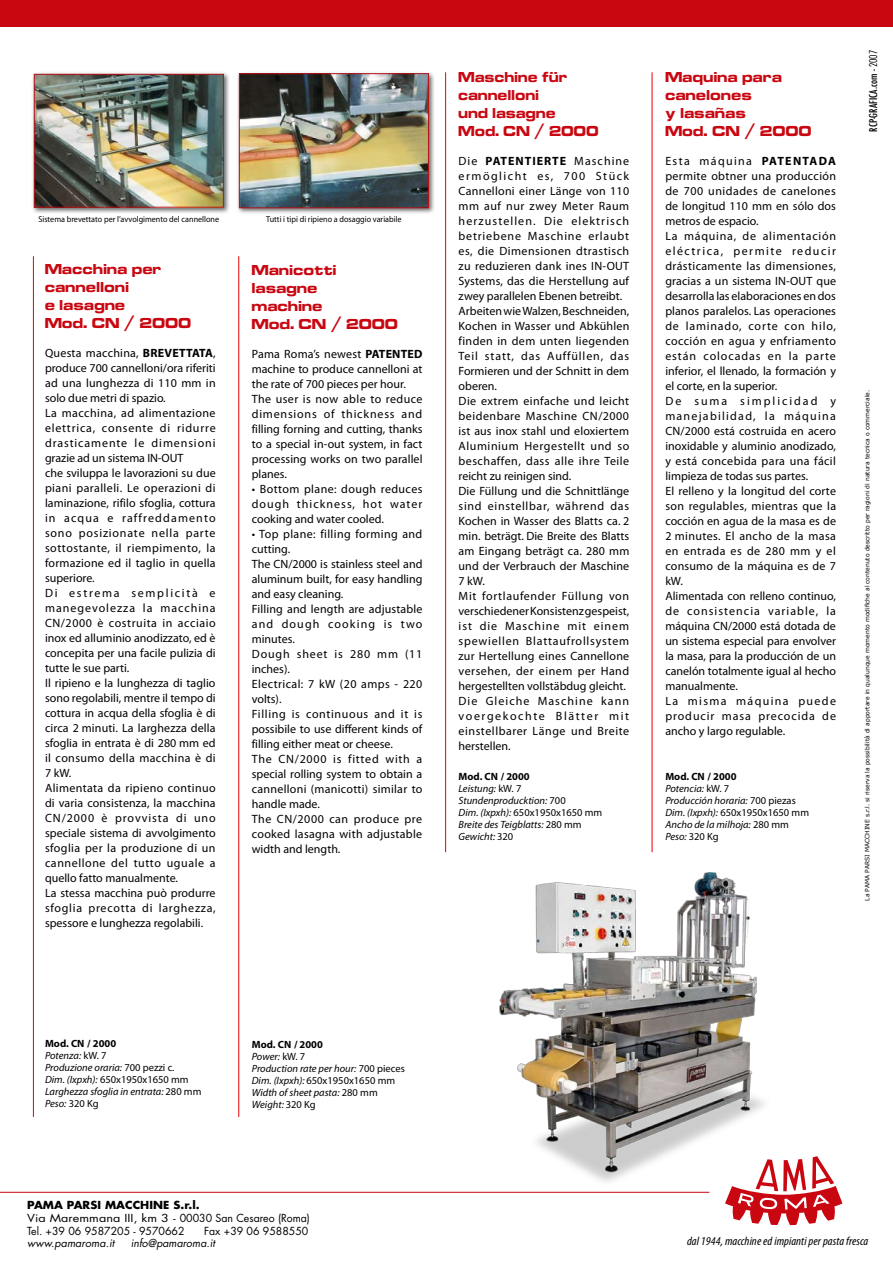
<style>
.page{position:relative;width:893px;height:1263px;background:#fff}
.page>*{position:absolute;margin:0;border:0;box-sizing:border-box;transform-origin:0 0}
.t1{font:15px/18px "Microgramma Bld Ext";letter-spacing:.02em;color:#c90711;scale:.95 1}
.t2{font:15px/18px "Microgramma Bld Ext";letter-spacing:.02em;color:#c90711;scale:.91 1}
.t3{font:12px/15px "Myriad Pro";letter-spacing:.015em;color:#000}
.t4{font:12px "Myriad Pro";letter-spacing:.035em;color:#000}
.t5{font:12px/15px "Myriad Pro";letter-spacing:.045em;color:#000}
.t6{font:12px/15px "Myriad Pro";letter-spacing:.075em;color:#000}
.t7{font:italic condensed 12px "Myriad Pro";letter-spacing:.005em;color:#000;scale:1.05 1}
.t8{font:12px "Myriad Pro";letter-spacing:.065em;color:#000}
.t9{font:10.8px/12.6px "Futura Std";color:#000;scale:1.17 1}
.t10{font:italic 10.8px "Futura Std";color:#000}
.t11{font:700 10.8px "Futura Std";letter-spacing:.005em;color:#000;scale:1.05 1}
.t12{font:10.8px "Futura Std";color:#000}
.t13{font:italic 10.5px/12px "Myriad Pro";color:#000}
.t14{font:700 10.5px "Myriad Pro";color:#000}
.t15{font:500 condensed 10.5px "Futura";color:#000}
.t16{font:8.55px "Myriad Pro";color:#000;scale:.95 1}
.t17{font:6px "Verdana";color:#000}
.s1{font-weight:700}
.s2{font-style:normal}
.s3{font-family:"Futura Std";font-weight:300}
</style>
<div class="page">
<div style="left:0;top:0;width:893px;height:26px;background:#c90711"></div>
<hr style="left:0;top:1192px;width:709px;height:1px;background:#c90711">
<hr style="left:33px;top:256px;width:1px;height:861px;background:#e60004">
<hr style="left:238px;top:256px;width:1px;height:861px;background:#e60004">
<hr style="left:445px;top:72px;width:1px;height:780px;background:#e60004">
<hr style="left:652px;top:72px;width:1px;height:780px;background:#e60004">
<div style="left:31px;top:71px;width:205px;height:149px;background:#000;opacity:.6"></div>
<img style="left:36px;top:76px;width:186px;height:129px">
<div style="left:34px;top:74px;width:190px;height:133px;border:1px solid #b81115"></div>
<div style="left:237px;top:71px;width:204px;height:149px;background:#000;opacity:.6"></div>
<img style="left:241px;top:75px;width:186px;height:131px">
<div style="left:239px;top:73px;width:190px;height:135px;border:1px solid #b81115"></div>
<img style="left:500px;top:873px;width:264px;height:309px">
<svg style="left:725px;top:1156px;width:117px;height:69px"></svg>
<p class="t16" style="left:38px;top:213px;width:192px">Sistema brevettato per l’avvolgimento del cannellone</p>
<p class="t16" style="left:266px;top:213px;width:144px">Tutti i tipi di ripieno a dosaggio variabile</p>
<p class="t1" style="left:45px;top:262px;width:155px">Macchina per cannelloni<br>e lasagne<br>Mod. CN / 2000</p>
<p class="t3" style="left:45px;top:345px;width:172px">Questa macchina, <span class="s1">BREVETTATA</span>, produce 700 cannelloni/ora riferiti ad una lunghezza di 110 mm in solo due metri di spazio.<br>La macchina, ad alimentazione elettrica, consente di ridurre drasticamente le dimensioni grazie ad un sistema IN-OUT<br>che sviluppa le lavorazioni su due piani paralleli. Le operazioni di laminazione, rifilo sfoglia, cottura in acqua e raffreddamento sono posizionate nella parte sottostante, il riempimento, la formazione ed il taglio in quella superiore.<br>Di estrema semplicità e manegevolezza la macchina<br>CN/2000 è costruita in acciaio inox ed alluminio anodizzato, ed è concepita per una facile pulizia di tutte le sue parti.<br>Il ripieno e la lunghezza di taglio sono regolabili, mentre il tempo di cottura in acqua della sfoglia è di circa 2 minuti. La larghezza della sfoglia in entrata è di 280 mm ed il consumo della macchina è di<br>7 kW.<br>Alimentata da ripieno continuo di varia consistenza, la macchina<br>CN/2000 è provvista di uno speciale sistema di avvolgimento sfoglia per la produzione di un cannellone del tutto uguale a quello fatto manualmente.<br>La stessa macchina può produrre sfoglia precotta di larghezza, spessore e lunghezza regolabili.</p>
<p class="t1" style="left:252px;top:262px;width:155px">Manicotti lasagne<br>machine<br>Mod. CN / 2000</p>
<p class="t3" style="left:252px;top:346px;width:172px">Pama Roma’s newest <span class="s1">PATENTED </span>machine to produce cannelloni at the rate of 700 pieces per hour.<br>The user is now able to reduce dimensions of thickness and filling forning and cutting, thanks to a special in-out system, in fact processing works on two parallel planes.</p>
<p class="t4" style="left:252px;top:481px;width:172px">• Bottom plane: dough reduces</p>
<p class="t6" style="left:252px;top:496px;width:172px">dough thickness, hot water cooking and water cooled.</p>
<p class="t3" style="left:252px;top:526px;width:172px">• Top plane: filling forming and</p>
<p class="t3" style="left:252px;top:541px;width:172px">cutting.<br>The CN/2000 is stainless steel and aluminum built, for easy handling and easy cleaning.<br>Filling and length are adjustable and dough cooking is two minutes.<br>Dough sheet is 280 mm (11 inches).</p>
<p class="t4" style="left:252px;top:676px;width:172px">Electrical: 7 kW (20 amps - 220</p>
<p class="t3" style="left:252px;top:691px;width:172px">volts).<br>Filling is continuous and it is possibile to use different kinds of filling either meat or cheese.<br>The CN/2000 is fitted with a special rolling system to obtain a cannelloni (manicotti) similar to handle made.<br>The CN/2000 can produce pre cooked lasagna with adjustable width and length.</p>
<p class="t2" style="left:459px;top:70px;width:155px">Maschine für cannelloni<br>und lasagne<br>Mod. CN / 2000</p>
<p class="t3" style="left:459px;top:153px;width:172px;text-align:justify">Die <span class="s1">PATENTIERTE</span> Maschine ermöglicht es, 700 Stück Cannelloni einer Länge von 110 mm auf nur zwey Meter Raum herzustellen. Die elektrisch betriebene Maschine erlaubt es, die Dimensionen dtrastisch zu reduzieren dank ines IN-OUT Systems, das die Herstellung auf zwey parallelen Ebenen betreibt.</p>
<p class="t3" style="left:459px;top:303px;width:172px">Arbeiten wie Walzen, Beschneiden,</p>
<p class="t3" style="left:459px;top:318px;width:172px">Kochen in Wasser und Abkühlen finden in dem unten liegenden<br>Teil statt, das Auffüllen, das<br>Formieren und der Schnitt in dem oberen.<br>Die extrem einfache und leicht beidenbare Maschine CN/2000 ist aus inox stahl und eloxiertem<br>Aluminium Hergestellt und so beschaffen, dass alle ihre Teile reicht zu reinigen sind.<br>Die Füllung und die Schnittlänge sind einstellbar, während das</p>
<p class="t3" style="left:459px;top:513px;width:172px">Kochen in Wasser des Blatts ca. 2 min. beträgt. Die Breite des Blatts</p>
<p class="t3" style="left:459px;top:543px;width:172px">am Eingang beträgt ca. 280 mm und der Verbrauch der Maschine<br>7 kW.<br>Mit fortlaufender Füllung von verschiedener Konsistenz gespeist, ist die Maschine mit einem</p>
<p class="t8" style="left:459px;top:633px;width:172px">spewiellen Blattaufrollsystem</p>
<p class="t3" style="left:459px;top:648px;width:172px">zur Hertellung eines Cannellone versehen, der einem per Hand hergestellten vollstäbdug gleicht.<br>Die Gleiche Maschine kann</p>
<p class="t5" style="left:459px;top:708px;width:172px">voergekochte Blätter mit einstellbarer Länge und Breite</p>
<p class="t3" style="left:459px;top:738px;width:54px">herstellen.</p>
<h6 class="t14" style="left:459px;top:769px;width:73px">Mod. CN / 2000</h6>
<p class="t13" style="left:459px;top:782px;width:145px">Leistung: <span class="s2">kW. 7<br></span>Stundenproducktion: <span class="s2">700<br></span>Dim. (Ixpxh): <span class="s2">650x1950x1650 mm<br></span>Breite des Teigblatts: <span class="s2">280 mm<br></span>Gewicht: <span class="s2">320</span></p>
<p class="t1" style="left:665px;top:70px;width:155px">Maquina para canelones<br>y lasañas<br>Mod. CN / 2000</p>
<p class="t3" style="left:665px;top:153px;width:172px">Esta máquina <span class="s1">PATENTADA </span>permite obtner una producción de 700 unidades de canelones de longitud 110 mm en sólo dos metros de espacio.<br>La máquina, de alimentación eléctrica, permite reducir drásticamente las dimensiones, gracias a un sistema IN-OUT que desarrolla las elaboraciones en dos planos paralelos. Las operaciones de laminado, corte con hilo, cocción en agua y enfriamento están colocadas en la parte inferior, el llenado, la formación y el corte, en la superior.<br>De suma simplicidad y manejabilidad, la máquina<br>CN/2000 está costruida en acero inoxidable y aluminio anodizado, y está concebida para una fácil limpieza de todas sus partes.<br>El relleno y la longitud del corte son regulables, mientras que la cocción en agua de la masa es de<br>2 minutes. El ancho de la masa en entrada es de 280 mm y el consumo de la máquina es de 7 kW.<br>Alimentada con relleno continuo, de consistencia variable, la máquina CN/2000 está dotada de un sistema especial para envolver la masa, para la producción de un canelón totalmente igual al hecho manualmente.<br>La misma máquina puede producir masa precocida de ancho y largo regulable.</p>
<h6 class="t14" style="left:665px;top:769px;width:73px">Mod. CN / 2000</h6>
<p class="t13" style="left:665px;top:782px;width:145px">Potencia: <span class="s2">kW. 7<br></span>Producción horaria: <span class="s2">700 piezas<br></span>Dim. (Ixpxh): <span class="s2">650x1950x1650 mm<br></span>Ancho de la milhoja: <span class="s2">280 mm<br></span>Peso: <span class="s2">320 Kg</span></p>
<p class="t15" style="left:867px;top:132px;width:83px;rotate:-90deg">RCP-GRAFICA.com - <span class="s3">2007</span></p>
<p class="t17" style="left:863px;top:901px;width:512px;rotate:-90deg">La PAMA PARSI MACCHINE s.r.l. si riserva la possibilità di apportare in qualunque momento modifiche al contenuto descritto per ragioni di natura tecnica o commerciale.</p>
<h6 class="t14" style="left:45px;top:1037px;width:73px">Mod. CN / 2000</h6>
<p class="t13" style="left:45px;top:1049px;width:158px">Potenza: <span class="s2">kW. 7<br></span>Produzione oraria: <span class="s2">700 pezzi c.<br></span>Dim. (Ixpxh): <span class="s2">650x1950x1650 mm<br></span>Larghezza sfoglia in entrata: <span class="s2">280 mm<br></span>Peso: <span class="s2">320 Kg</span></p>
<h6 class="t14" style="left:252px;top:1037px;width:73px">Mod. CN / 2000</h6>
<p class="t13" style="left:252px;top:1050px;width:155px">Power: <span class="s2">kW. 7<br></span>Production rate per hour: <span class="s2">700 pieces<br></span>Dim. (Ixpxh): <span class="s2">650x1950x1650 mm<br></span>Width of sheet pasta: <span class="s2">280 mm<br></span>Weight: <span class="s2">320 Kg</span></p>
<h6 class="t11" style="left:27px;top:1198px;width:166px">PAMA PARSI MACCHINE S.r.l.</h6>
<p class="t9" style="left:27px;top:1212px;width:243px">Via Maremmana III, km 3 - 00030 San Cesareo (Roma)<br>Tel. +39 06 9587205 - 9570662</p>
<p class="t12" style="left:204px;top:1224px;width:106px">Fax +39 06 9588550</p>
<p class="t10" style="left:27px;top:1236px;width:89px">www.pamaroma.it</p>
<p class="t10" style="left:131px;top:1236px;width:86px">info@pamaroma.it</p>
<p class="t7" style="left:687px;top:1234px;width:174px">dal 1944, macchine ed impianti per pasta fresca</p>
</div>
